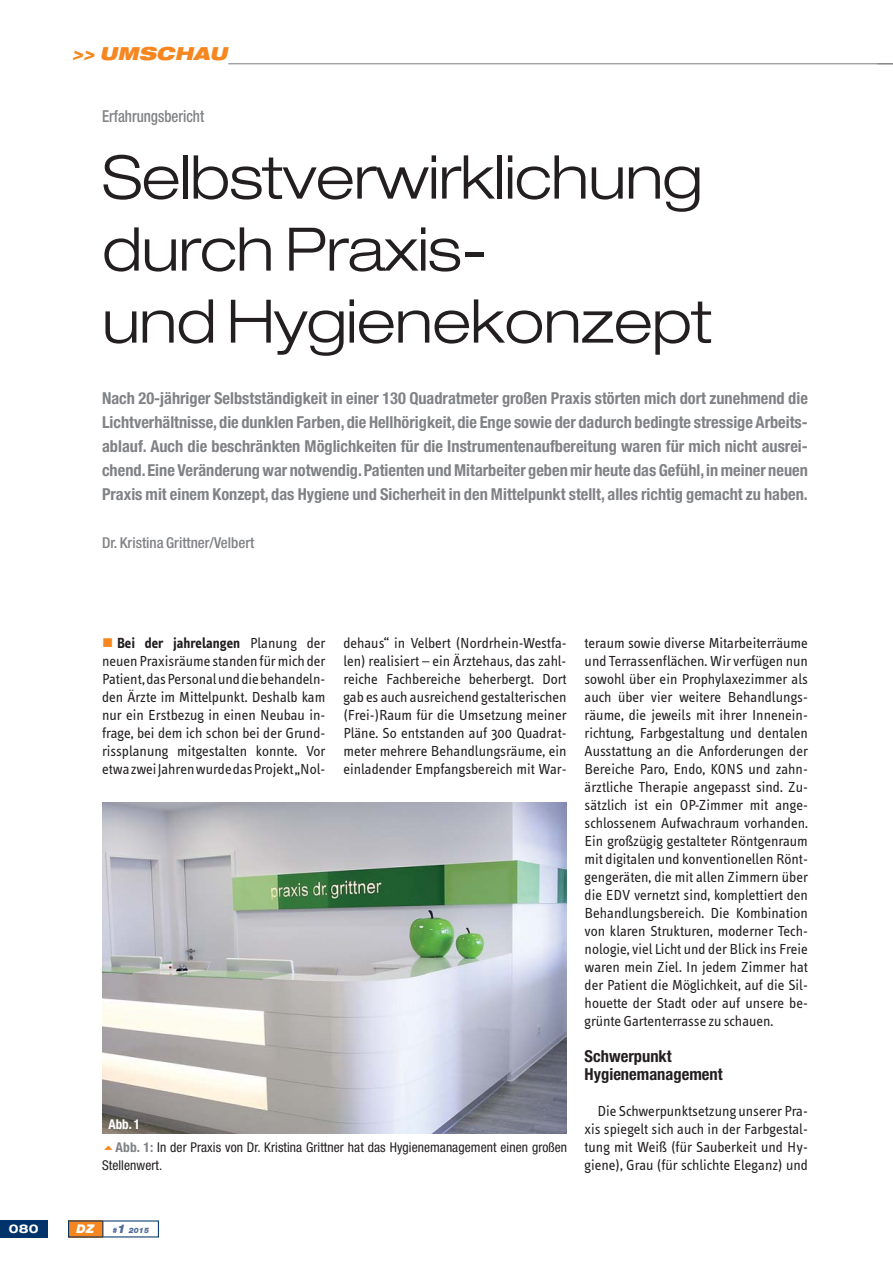
<style>
.page{position:relative;width:893px;height:1263px;background:#fff}
.page>*{position:absolute;margin:0;border:0;box-sizing:border-box;transform-origin:0 0}
.t1{font:300 expanded 60px/72px "Helvetica Neue";letter-spacing:-.01em;color:#231f20}
.t2{font:italic 900 expanded 18px "Helvetica Neue";color:#f6861f}
.t3{font:700 condensed 16.5px/24px "Helvetica Neue";color:#808285;text-align:justify}
.t4{font:700 condensed 16.5px/18px "Helvetica Neue";color:#231f20}
.t5{font:500 condensed 16.5px "Helvetica Neue";color:#808285;scale:.9 1}
.t6{font:15px/18px "Info Text";color:#231f20;text-align:justify}
.t7{font:500 condensed 15px "Helvetica Neue";color:#808285}
.t8{font:condensed 13.5px/23.2px "Helvetica Neue";letter-spacing:.005em;color:#231f20}
.t9{font:700 expanded 12px "Helvetica Neue";color:#fff}
.t10{font:italic 900 12px "Helvetica Neue";color:#fff}
.t11{font:italic 900 7.5px "Helvetica Neue";color:#516b98}
.s1{color:#f6861f}
.s2{font-weight:700}
.s3{font-weight:700;color:#fff}
.s4{font-weight:700;color:#808285}
.s5{font-size:12px}
</style>
<div class="page">
<div style="left:68px;top:1220px;width:35px;height:17px;background:#f6861f"></div>
<div style="left:0;top:1220px;width:48px;height:17px;background:#003369"></div>
<svg style="left:102px;top:1221px;width:1px;height:16px"></svg>
<hr style="left:228px;top:63px;width:665px;height:1px;background:#808285">
<img style="left:102px;top:802px;width:465px;height:332px">
<p class="t2" style="left:72px;top:45px;width:160px">&gt;&gt; UMSCHAU</p>
<p class="t5" style="left:102px;top:111px;width:115px">Erfahrungsbericht</p>
<h1 class="t1" style="left:102px;top:148px;width:612px">Selbstverwirklichung durch Praxis-<br>und Hygienekonzept</h1>
<p class="t3" style="left:102px;top:388px;width:707px">Nach 20-jähriger Selbstständigkeit in einer 130 Quadratmeter großen Praxis störten mich dort zunehmend die Licht verhältnisse, die dunklen Farben, die Hellhörigkeit, die Enge sowie der dadurch bedingte stressige Arbeits&shy;ablauf. Auch die beschränkten Möglichkeiten für die Instrumentenaufbereitung waren für mich nicht ausrei&shy;chend. Eine Veränderung war notwendig. Patienten und Mitarbeiter geben mir heute das Gefühl, in meiner neuen Praxis mit einem Konzept, das Hygiene und Sicherheit in den Mittelpunkt stellt, alles richtig gemacht zu haben.</p>
<p class="t7" style="left:102px;top:537px;width:154px">Dr. Kristina Grittner/Velbert</p>
<p class="t6" style="left:102px;top:635px;width:225px"><span class="s1">■</span> <span class="s2">Bei der jahrelangen</span> Planung der neuen Praxisräume standen für mich der Patient, das Personal und die behandeln&shy;den Ärzte im Mittelpunkt. Deshalb kam nur ein Erstbezug in einen Neubau in&shy;frage, bei dem ich schon bei der Grund&shy;rissplanung mitgestalten konnte. Vor etwa zwei Jahren wurde das Projekt „Nol-</p>
<p class="t6" style="left:343px;top:635px;width:225px">dehaus“ in Velbert (Nordrhein-Westfa&shy;len) realisiert – ein Ärztehaus, das zahl&shy;reiche Fachbereiche beherbergt. Dort gab es auch ausreichend gestalterischen (Frei-)Raum für die Umsetzung meiner Pläne. So entstanden auf 300 Quadrat&shy;meter mehrere Behandlungsräume, ein einladender Empfangsbereich mit War-</p>
<p class="t6" style="left:585px;top:635px;width:225px">teraum sowie diverse Mitarbeiterräume und Terrassenflächen. Wir verfügen nun sowohl über ein Prophylaxezimmer als auch über vier weitere Behandlungs&shy;räume, die jeweils mit ihrer Innenein&shy;richtung, Farbgestaltung und dentalen Ausstattung an die Anforderungen der Bereiche Paro, Endo, KONS und zahn&shy;ärztliche Therapie angepasst sind. Zu&shy;sätzlich ist ein OP-Zimmer mit ange&shy;schlossenem Aufwachraum vorhanden.<br>Ein großzügig gestalteter Röntgenraum mit digitalen und konventionellen Rönt&shy;gengeräten, die mit allen Zimmern über die EDV vernetzt sind, komplettiert den Behandlungsbereich. Die Kombination von klaren Strukturen, moderner Tech&shy;nologie, viel Licht und der Blick ins Freie waren mein Ziel. In jedem Zimmer hat der Patient die Möglichkeit, auf die Sil&shy;houette der Stadt oder auf unsere be&shy;grünte Gartenterrasse zu schauen.</p>
<p class="t4" style="left:585px;top:1049px;width:140px">Schwerpunkt<br>Hygienemanagement</p>
<p class="t6" style="left:585px;top:1103px;width:225px;text-indent:13px">Die Schwerpunktsetzung unserer Pra&shy;xis spiegelt sich auch in der Farbgestal&shy;tung mit Weiß (für Sauberkeit und Hy&shy;giene), Grau (für schlichte Eleganz) und</p>
<p class="t8" style="left:116px;top:1114px;width:453px;text-indent:-7px"><span class="s3">Abb. 1<br></span><span class="s4">Abb. 1:</span> In der Praxis von Dr. Kristina Grittner hat das Hygienemanagement einen großen</p>
<p class="t8" style="left:102px;top:1155px;width:62px">Stellenwert.</p>
<p class="t9" style="left:9px;top:1224px;width:31px">080</p>
<p class="t10" style="left:77px;top:1224px;width:19px">DZ</p>
<p class="t11" style="left:112px;top:1227px;width:38px">#<span class="s5">1</span> 2015</p>
</div>
